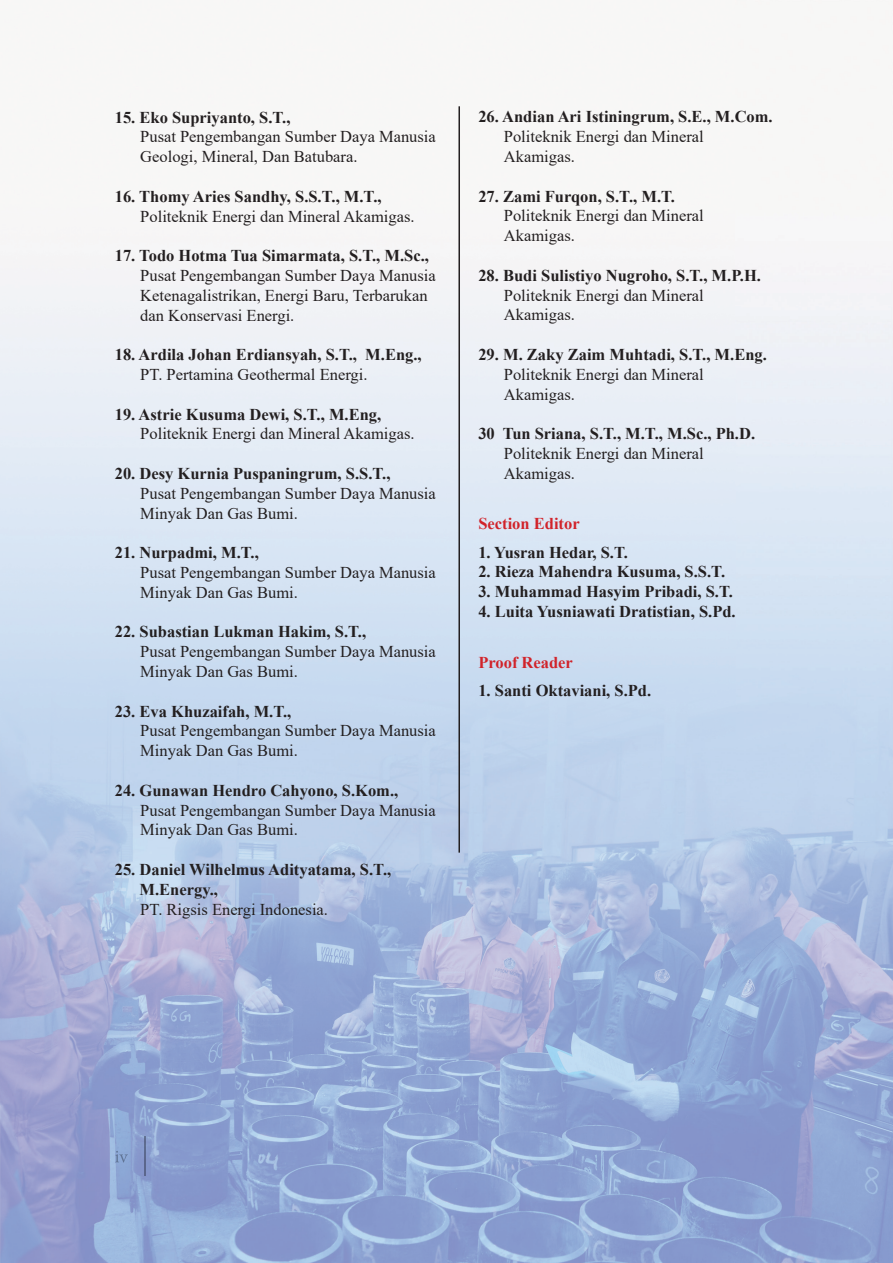
<style>
.page{position:relative;width:893px;height:1263px;background:#fff}
.page>*{position:absolute;margin:0;border:0;box-sizing:border-box;transform-origin:0 0}
.t1{font:16.5px/19.8px "Times New Roman";color:#231f20}
.t2{font:700 16.5px/19.8px "Times New Roman";color:#231f20}
.t3{font:700 16.5px "Times New Roman";color:#d1232a}
</style>
<div class="page">
<img style="left:0;top:0;width:893px;height:1263px">
<img style="left:144px;top:1136px;width:2px;height:39px">
<svg style="left:115px;top:1151px;width:13px;height:11px"></svg>
<hr style="left:458px;top:106px;width:2px;height:747px;background:#231f20">
<p class="t2" style="left:115px;top:107px;width:177px">15. Eko Supriyanto, S.T.,</p>
<p class="t1" style="left:140px;top:126px;width:297px">Pusat Pengembangan Sumber Daya Manusia<br>Geologi, Mineral, Dan Batubara.</p>
<p class="t2" style="left:115px;top:186px;width:268px">16. Thomy Aries Sandhy, S.S.T., M.T.,</p>
<p class="t1" style="left:140px;top:206px;width:276px">Politeknik Energi dan Mineral Akamigas.</p>
<p class="t2" style="left:115px;top:245px;width:316px">17. Todo Hotma Tua Simarmata, S.T., M.Sc.,</p>
<p class="t1" style="left:140px;top:265px;width:297px">Pusat Pengembangan Sumber Daya Manusia<br>Ketenagalistrikan, Energi Baru, Terbarukan dan Konservasi Energi.</p>
<p class="t2" style="left:115px;top:344px;width:308px">18. Ardila Johan Erdiansyah, S.T., M.Eng.,</p>
<p class="t1" style="left:140px;top:364px;width:229px">PT. Pertamina Geothermal Energi.</p>
<p class="t2" style="left:115px;top:404px;width:268px">19. Astrie Kusuma Dewi, S.T., M.Eng,</p>
<p class="t1" style="left:140px;top:423px;width:276px">Politeknik Energi dan Mineral Akamigas.</p>
<p class="t2" style="left:115px;top:463px;width:277px">20. Desy Kurnia Puspaningrum, S.S.T.,</p>
<p class="t1" style="left:140px;top:483px;width:297px">Pusat Pengembangan Sumber Daya Manusia<br>Minyak Dan Gas Bumi.</p>
<p class="t2" style="left:115px;top:542px;width:146px">21. Nurpadmi, M.T.,</p>
<p class="t1" style="left:140px;top:562px;width:297px">Pusat Pengembangan Sumber Daya Manusia<br>Minyak Dan Gas Bumi.</p>
<p class="t2" style="left:115px;top:621px;width:253px">22. Subastian Lukman Hakim, S.T.,</p>
<p class="t1" style="left:140px;top:641px;width:297px">Pusat Pengembangan Sumber Daya Manusia<br>Minyak Dan Gas Bumi.</p>
<p class="t2" style="left:115px;top:701px;width:178px">23. Eva Khuzaifah, M.T.,</p>
<p class="t1" style="left:140px;top:720px;width:297px">Pusat Pengembangan Sumber Daya Manusia<br>Minyak Dan Gas Bumi.</p>
<p class="t2" style="left:115px;top:780px;width:285px">24. Gunawan Hendro Cahyono, S.Kom.,</p>
<p class="t1" style="left:140px;top:800px;width:297px">Pusat Pengembangan Sumber Daya Manusia<br>Minyak Dan Gas Bumi.</p>
<p class="t2" style="left:140px;top:859px;width:253px;text-indent:-25px">25. Daniel Wilhelmus Adityatama, S.T.,<br>M.Energy.,</p>
<p class="t1" style="left:140px;top:899px;width:189px">PT. Rigsis Energi Indonesia.</p>
<p class="t2" style="left:478px;top:106px;width:296px">26. Andian Ari Istiningrum, S.E., M.Com.</p>
<p class="t1" style="left:504px;top:126px;width:201px">Politeknik Energi dan Mineral<br>Akamigas.</p>
<p class="t2" style="left:478px;top:186px;width:198px">27. Zami Furqon, S.T., M.T.</p>
<p class="t1" style="left:504px;top:205px;width:201px">Politeknik Energi dan Mineral<br>Akamigas.</p>
<p class="t2" style="left:478px;top:265px;width:284px">28. Budi Sulistiyo Nugroho, S.T., M.P.H.</p>
<p class="t1" style="left:504px;top:285px;width:201px">Politeknik Energi dan Mineral<br>Akamigas.</p>
<p class="t2" style="left:478px;top:344px;width:290px">29. M. Zaky Zaim Muhtadi, S.T., M.Eng.</p>
<p class="t1" style="left:504px;top:364px;width:201px">Politeknik Energi dan Mineral<br>Akamigas.</p>
<p class="t2" style="left:478px;top:423px;width:278px">30 Tun Sriana, S.T., M.T., M.Sc., Ph.D.</p>
<p class="t1" style="left:504px;top:443px;width:201px">Politeknik Energi dan Mineral<br>Akamigas.</p>
<p class="t3" style="left:478px;top:512px;width:103px">Section Editor</p>
<p class="t2" style="left:478px;top:542px;width:151px">1. Yusran Hedar, S.T.</p>
<p class="t2" style="left:478px;top:561px;width:248px">2. Rieza Mahendra Kusuma, S.S.T.</p>
<p class="t2" style="left:478px;top:581px;width:256px">3. Muhammad Hasyim Pribadi, S.T.</p>
<p class="t2" style="left:478px;top:601px;width:259px">4. Luita Yusniawati Dratistian, S.Pd.</p>
<p class="t3" style="left:478px;top:650px;width:96px">Proof Reader</p>
<p class="t2" style="left:478px;top:680px;width:174px">1. Santi Oktaviani, S.Pd.</p>
</div>
